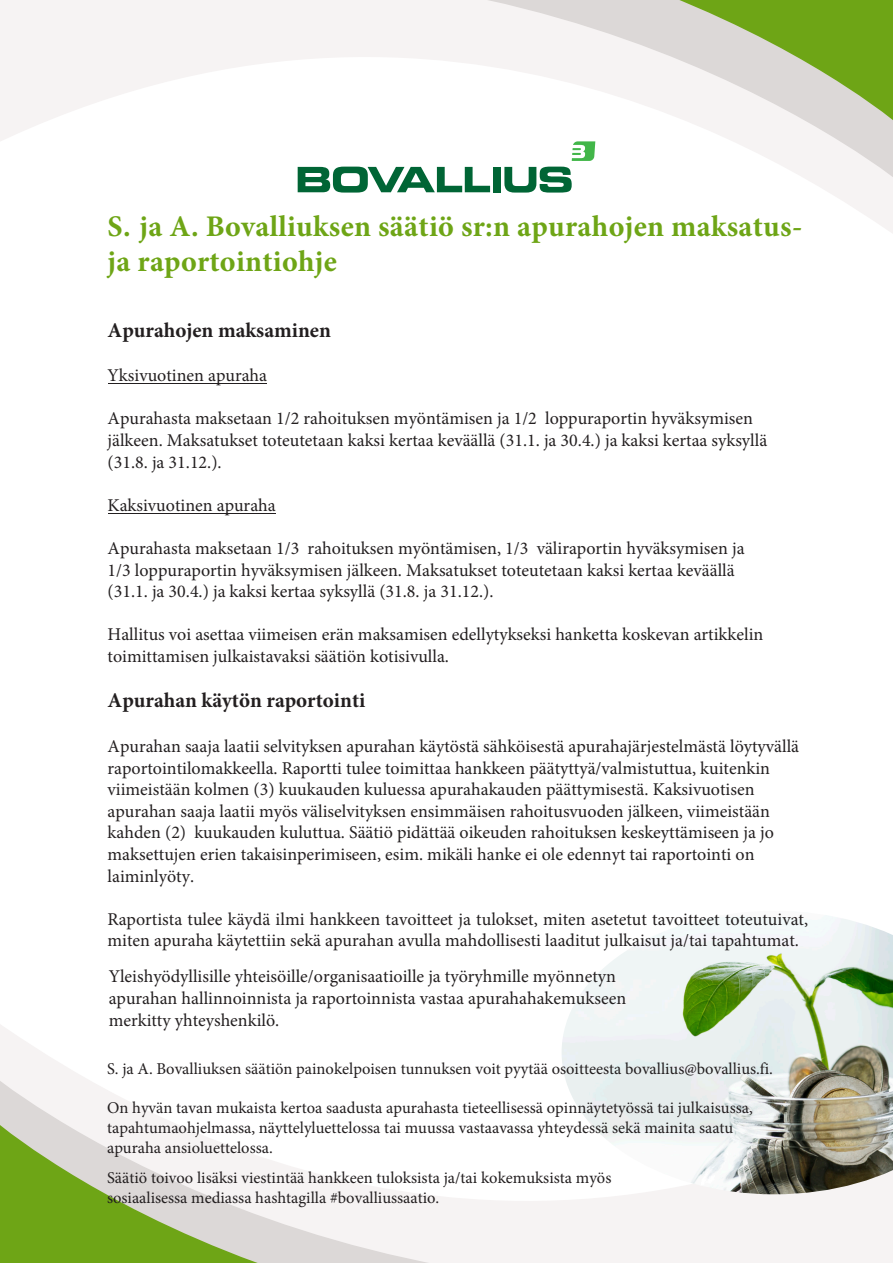
<style>
.page{position:relative;width:893px;height:1263px;background:#fff}
.page>*{position:absolute;margin:0;border:0;box-sizing:border-box;transform-origin:0 0}
.leipäteksti{font:700 30px/35.5px "Minion Pro";letter-spacing:.01em;color:#6ea516}
.leipäteksti-2{font:700 21px "Minion Pro";color:#231f20}
.leipäteksti-3{font:18px/21.6px "Minion Pro";color:#231f20}
.t1{font:16.5px/19.8px "Minion Pro";color:#221e1f}
</style>
<div class="page">
<svg style="left:297px;top:187px;width:596px;height:46px"></svg>
<svg style="left:0;top:130px;width:893px;height:57px"></svg>
<svg style="left:0;top:0;width:893px;height:130px;fill:#f6f3f3"></svg>
<svg style="left:0;top:1025px;width:72px;height:46px;fill:#f6f4f4"></svg>
<svg style="left:0;top:1071px;width:155px;height:44px;fill:#f6f3f3"></svg>
<svg style="left:0;top:1115px;width:893px;height:148px;fill:#f6f3f3"></svg>
<svg style="left:298px;top:167px;width:192px;height:26px"></svg>
<div style="left:493px;top:167px;width:7px;height:25px;background:#006535"></div>
<svg style="left:504px;top:167px;width:68px;height:26px"></svg>
<svg style="left:572px;top:141px;width:23px;height:20px"></svg>
<img style="left:562px;top:915px;width:331px;height:279px">
<hr style="left:108px;top:383px;width:159px;height:1px;background:#231f20">
<hr style="left:108px;top:513px;width:167px;height:1px;background:#231f20">
<p class="leipäteksti" style="left:108px;top:208px;width:696px">S. ja A. Bovalliuksen säätiö sr:n apurahojen maksatus&shy;ja raportointiohje</p>
<p class="leipäteksti-2" style="left:108px;top:315px;width:225px">Apurahojen maksaminen</p>
<p class="leipäteksti-3" style="left:108px;top:365px;width:161px">Yksivuotinen apuraha</p>
<p class="leipäteksti-3" style="left:108px;top:408px;width:661px">Apurahasta maksetaan 1/2 rahoituksen myöntämisen ja 1/2 loppuraportin hyväksymisen jälkeen. Maksatukset toteutetaan kaksi kertaa keväällä (31.1. ja 30.4.) ja kaksi kertaa syksyllä (31.8. ja 31.12.).</p>
<p class="leipäteksti-3" style="left:108px;top:494px;width:170px">Kaksivuotinen apuraha</p>
<p class="leipäteksti-3" style="left:108px;top:537px;width:639px">Apurahasta maksetaan 1/3 rahoituksen myöntämisen, 1/3 väliraportin hyväksymisen ja<br>1/3 loppuraportin hyväksymisen jälkeen. Maksatukset toteutetaan kaksi kertaa keväällä (31.1. ja 30.4.) ja kaksi kertaa syksyllä (31.8. ja 31.12.).</p>
<p class="leipäteksti-3" style="left:108px;top:623px;width:657px">Hallitus voi asettaa viimeisen erän maksamisen edellytykseksi hanketta koskevan artikkelin toimittamisen julkaistavaksi säätiön kotisivulla.</p>
<p class="leipäteksti-2" style="left:108px;top:686px;width:259px">Apurahan käytön raportointi</p>
<p class="leipäteksti-3" style="left:108px;top:735px;width:693px">Apurahan saaja laatii selvityksen apurahan käytöstä sähköisestä apurahajärjestelmästä löytyvällä raportointilomakkeella. Raportti tulee toimittaa hankkeen päätyttyä/valmistuttua, kuitenkin viimeistään kolmen (3) kuukauden kuluessa apurahakauden päättymisestä. Kaksivuotisen apurahan saaja laatii myös väliselvityksen ensimmäisen rahoitusvuoden jälkeen, viimeistään kahden (2) kuukauden kuluttua. Säätiö pidättää oikeuden rahoituksen keskeyttämiseen ja jo maksettujen erien takaisinperimiseen, esim. mikäli hanke ei ole edennyt tai raportointi on laiminlyöty.</p>
<p class="leipäteksti-3" style="left:108px;top:908px;width:702px">Raportista tulee käydä ilmi hankkeen tavoitteet ja tulokset, miten asetetut tavoitteet toteutuivat, miten apuraha käytettiin sekä apurahan avulla mahdollisesti laaditut julkaisut ja/tai tapahtumat.</p>
<p class="leipäteksti-3" style="left:109px;top:966px;width:519px">Yleishyödyllisille yhteisöille/organisaatioille ja työryhmille myönnetyn apurahan hallinnoinnista ja raportoinnista vastaa apurahahakemukseen merkitty yhteyshenkilö.</p>
<p class="t1" style="left:107px;top:1059px;width:667px">S. ja A. Bovalliuksen säätiön painokelpoisen tunnuksen voit pyytää osoitteesta bovallius@bovallius.fi.</p>
<p class="t1" style="left:107px;top:1098px;width:647px">On hyvän tavan mukaista kertoa saadusta apurahasta tieteellisessä opinnäytetyössä tai julkaisussa, tapahtumaohjelmassa, näyttelyluettelossa tai muussa vastaavassa yhteydessä sekä mainita saatu apuraha ansioluettelossa.</p>
<p class="t1" style="left:107px;top:1168px;width:506px">Säätiö toivoo lisäksi viestintää hankkeen tuloksista ja/tai kokemuksista myös sosiaalisessa mediassa hashtagilla #bovalliussaatio.</p>
</div>
